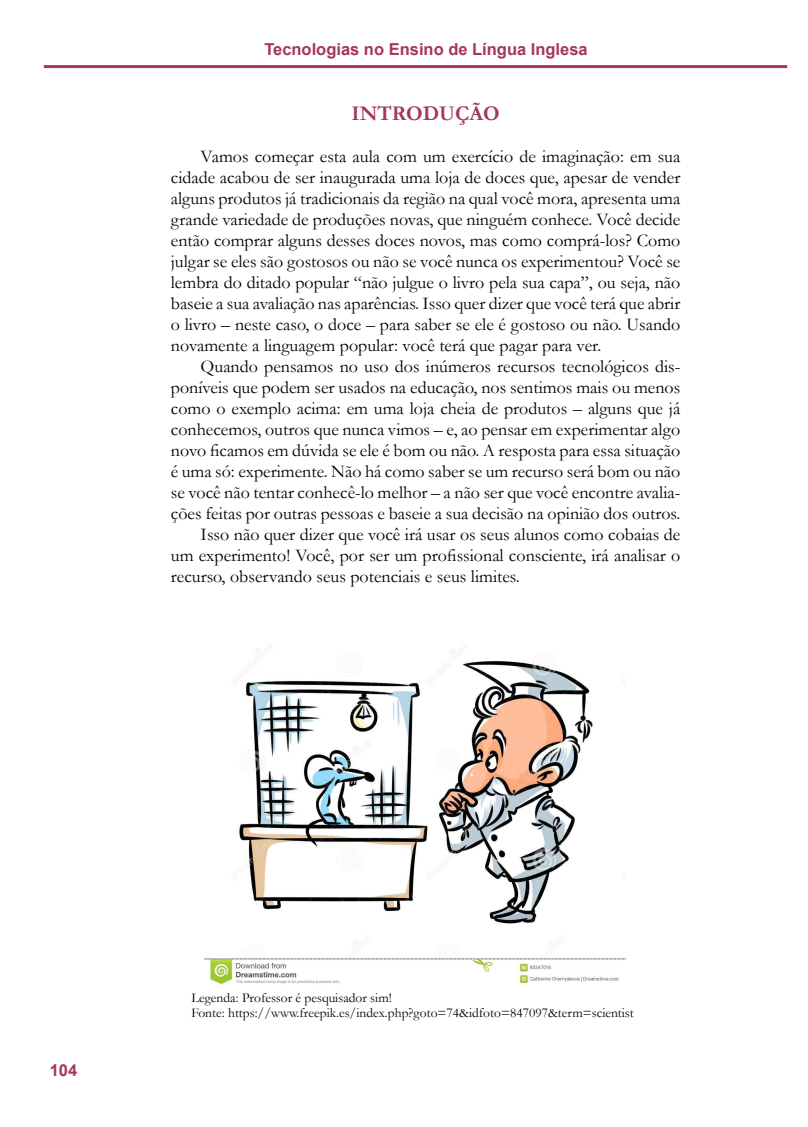
<style>
.page{position:relative;width:808px;height:1127px;background:#fff}
.page>*{position:absolute;margin:0;border:0;box-sizing:border-box;transform-origin:0 0}
.A_-_Entretitulos{font:700 21px "Garamond";color:#a5365d}
.A_-_Texto{font:18px/21px "Garamond";color:#000;text-align:justify}
.t1{font:700 16.5px "Arial";color:#a5365d}
.A_-_Legenda{font:13.5px "Garamond";color:#000}
</style>
<div class="page">
<hr style="left:44px;top:65px;width:743px;height:3px;background:#a5365d">
<img style="left:204px;top:645px;width:422px;height:340px">
<p class="t1" style="left:264px;top:38px;width:325px">Tecnologias no Ensino de Língua Inglesa</p>
<p class="A_-_Entretitulos" style="left:351px;top:99px;width:150px">INTRODUÇÃO</p>
<p class="A_-_Texto" style="left:171px;top:145px;width:511px;text-indent:30px">Vamos começar esta aula com um exercício de imaginação: em sua cidade acabou de ser inaugurada uma loja de doces que, apesar de vender alguns produtos já tradicionais da região na qual você mora, apresenta uma grande variedade de produções novas, que ninguém conhece. Você decide então comprar alguns desses doces novos, mas como comprá-los? Como julgar se eles são gostosos ou não se você nunca os experimentou? Você se lembra do ditado popular “não julgue o livro pela sua capa”, ou seja, não baseie a sua avaliação nas aparências. Isso quer dizer que você terá que abrir o livro – neste caso, o doce – para saber se ele é gostoso ou não. Usando novamente a linguagem popular: você terá que pagar para ver.</p>
<p class="A_-_Texto" style="left:171px;top:355px;width:511px;text-indent:30px">Quando pensamos no uso dos inúmeros recursos tecnológicos dis&shy;poníveis que podem ser usados na educação, nos sentimos mais ou menos como o exemplo acima: em uma loja cheia de produtos – alguns que já conhecemos, outros que nunca vimos – e, ao pensar em experimentar algo novo ficamos em dúvida se ele é bom ou não. A resposta para essa situação é uma só: experimente. Não há como saber se um recurso será bom ou não se você não tentar conhecê-lo melhor – a não ser que você encontre avalia&shy;ções feitas por outras pessoas e baseie a sua decisão na opinião dos outros.</p>
<p class="A_-_Texto" style="left:171px;top:523px;width:511px;text-indent:30px">Isso não quer dizer que você irá usar os seus alunos como cobaias de um experimento! Você, por ser um profissional consciente, irá analisar o recurso, observando seus potenciais e seus limites.</p>
<p class="t1" style="left:50px;top:1059px;width:29px">104</p>
<p class="A_-_Legenda" style="left:191px;top:989px;width:202px">Legenda: Professor é pesquisador sim!</p>
<p class="A_-_Legenda" style="left:191px;top:1004px;width:444px">Fonte: https://www.freepik.es/index.php?goto=74&amp;idfoto=847097&amp;term=scientist</p>
</div>
